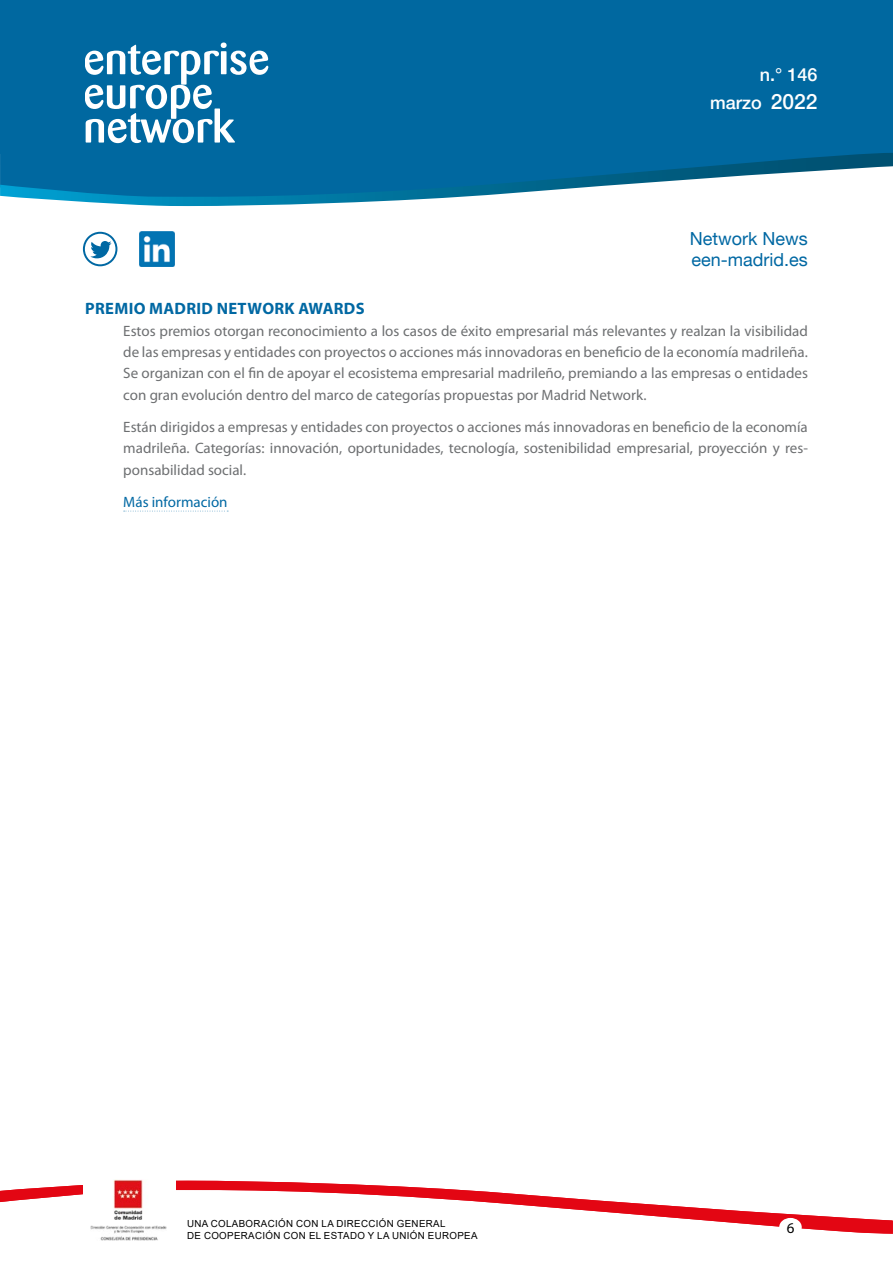
<style>
.page{position:relative;width:893px;height:1263px;background:#fff}
.page>*{position:absolute;margin:0;border:0;box-sizing:border-box;transform-origin:0 0}
.t1{font:18px/21.3px "Helvetica Neue LT";color:#0068a3}
.t2{font:500 18px/28.2px "Helvetica Neue LT";color:#fff;text-align:right}
.LADILLO_02{font:700 16.5px "Myriad Pro";letter-spacing:.02em;color:#0068a3}
.TEXTO{font:15px/21.3px "Myriad Pro";color:#6d6f71;text-align:justify}
.TEXTO-2{font:15px "Myriad Pro";color:#0068a3}
.t3{font:15px "Myriad Pro";color:#000}
.t4{font:9.75px/11.7px "Arial";letter-spacing:.035em;color:#000}
.s1{font-size:21px}
</style>
<div class="page">
<div style="left:0;top:0;width:893px;height:153px;background:#0068a0"></div>
<svg style="left:0;top:153px;width:893px;height:53px"></svg>
<svg style="left:85px;top:43px;width:183px;height:100px"></svg>
<svg style="left:82px;top:231px;width:36px;height:36px"></svg>
<img style="left:139px;top:232px;width:35px;height:34px">
<svg style="left:0;top:1181px;width:892px;height:52px"></svg>
<div style="left:83px;top:1179px;width:93px;height:61px;background:#fff"></div>
<img style="left:91px;top:1179px;width:76px;height:61px">
<div style="left:779px;top:1218px;width:23px;height:18px;background:#fff;border-radius:50%"></div>
<svg style="left:124px;top:511px;width:104px;height:1px"></svg>
<p class="t2" style="left:710px;top:60px;width:109px">n.° 146 marzo <span class="s1">2022</span></p>
<p class="t1" style="left:690px;top:227px;width:119px">Network News een-madrid.es</p>
<p class="LADILLO_02" style="left:85px;top:298px;width:281px">PREMIO MADRID NETWORK AWARDS</p>
<p class="TEXTO" style="left:123px;top:320px;width:686px">Estos premios otorgan reconocimiento a los casos de éxito empresarial más relevantes y realzan la visibilidad de las empresas y entidades con proyectos o acciones más innovadoras en beneficio de la economía madrileña.<br>Se organizan con el fin de apoyar el ecosistema empresarial madrileño, premiando a las empresas o entidades con gran evolución dentro del marco de categorías propuestas por Madrid Network.</p>
<p class="TEXTO" style="left:123px;top:416px;width:686px">Están dirigidos a empresas y entidades con proyectos o acciones más innovadoras en beneficio de la economía madrileña. Categorías: innovación, oportunidades, tecnología, sostenibilidad empresarial, proyección y res&shy;ponsabilidad social.</p>
<p class="TEXTO-2" style="left:123px;top:492px;width:106px">Más información</p>
<p class="t4" style="left:187px;top:1218px;width:292px">UNA COLABORACIÓN CON LA DIRECCIÓN GENERAL<br>DE COOPERACIÓN CON EL ESTADO Y LA UNIÓN EUROPEA</p>
<p class="t3" style="left:787px;top:1218px;width:9px">6</p>
</div>
